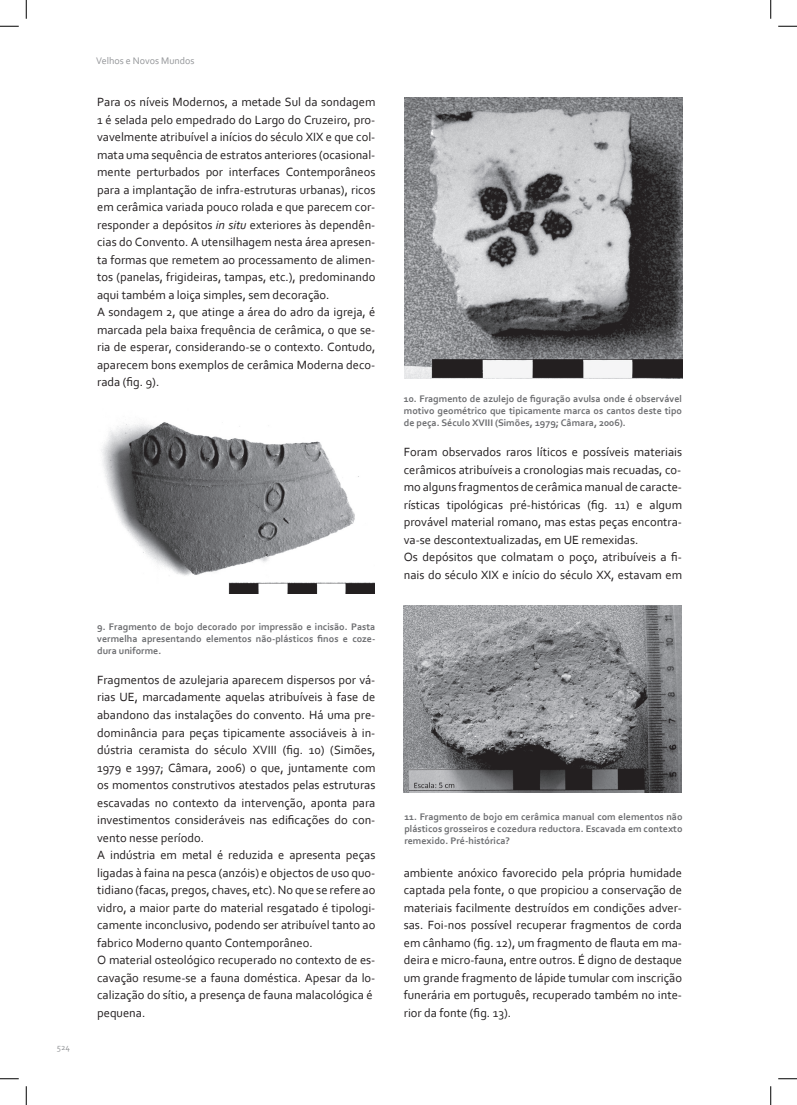
<style>
.page{position:relative;width:797px;height:1105px;background:#fff}
.page>*{position:absolute;margin:0;border:0;box-sizing:border-box;transform-origin:0 0}
.t1{font:12.5px/17.5px "Corbel";color:#231f20;text-align:justify}
.t2{font:700 10px/11.9px "Corbel";color:#6c6d70;text-align:justify}
.t3{font:10px "Corbel";color:#939598}
.t4{font:8.75px "Corbel";color:#939598}
.s1{font-style:italic}
</style>
<div class="page">
<img style="left:405px;top:97px;width:277px;height:281px">
<img style="left:403px;top:606px;width:278px;height:186px">
<img style="left:101px;top:422px;width:273px;height:171px">
<svg style="left:0;top:25px;width:19px;height:2px"></svg>
<svg style="left:778px;top:25px;width:19px;height:2px"></svg>
<svg style="left:0;top:1078px;width:19px;height:1px"></svg>
<svg style="left:778px;top:1078px;width:19px;height:1px"></svg>
<svg style="left:25px;top:0;width:2px;height:19px"></svg>
<svg style="left:25px;top:1086px;width:2px;height:19px"></svg>
<svg style="left:770px;top:0;width:1px;height:19px"></svg>
<svg style="left:770px;top:1086px;width:1px;height:19px"></svg>
<p class="t3" style="left:96px;top:54px;width:100px">Velhos e Novos Mundos</p>
<p class="t1" style="left:97px;top:93px;width:280px">Para os níveis Modernos, a metade Sul da sondagem 1 é selada pelo empedrado do Largo do Cruzeiro, pro&shy;vavelmente atribuível a inícios do século XIX e que col&shy;mata uma sequência de estratos anteriores (ocasional&shy;mente perturbados por interfaces Contemporâneos para a implantação de infra-estruturas urbanas), ricos em cerâmica variada pouco rolada e que parecem cor&shy;responder a depósitos <span class="s1">in situ</span> exteriores às dependên&shy;cias do Convento. A utensilhagem nesta área apresen&shy;ta formas que remetem ao processamento de alimen&shy;tos (panelas, frigideiras, tampas, etc.), predominando</p>
<p class="t1" style="left:97px;top:286px;width:234px">aqui também a loiça simples, sem decoração.</p>
<p class="t1" style="left:97px;top:303px;width:280px">A sondagem 2, que atinge a área do adro da igreja, é marcada pela baixa frequência de cerâmica, o que se&shy;ria de esperar, considerando-se o contexto. Contudo, aparecem bons exemplos de cerâmica Moderna deco&shy;rada (fig. 9).</p>
<p class="t4" style="left:57px;top:1042px;width:15px">524</p>
<p class="t2" style="left:97px;top:620px;width:280px">9. Fragmento de bojo decorado por impressão e incisão. Pasta vermelha apresentando elementos não-plásticos finos e coze&shy;dura uniforme.</p>
<p class="t1" style="left:97px;top:671px;width:280px">Fragmentos de azulejaria aparecem dispersos por vá-</p>
<p class="t1" style="left:97px;top:688px;width:280px">rias UE, marcadamente aquelas atribuíveis à fase de abandono das instalações do convento. Há uma pre&shy;dominância para peças tipicamente associáveis à in&shy;dústria ceramista do século XVIII (fig. 10) (Simões, 1979 e 1997; Câmara, 2006) o que, juntamente com os momentos construtivos atestados pelas estruturas escavadas no contexto da intervenção, aponta para investimentos consideráveis nas edificações do con&shy;vento nesse período.</p>
<p class="t1" style="left:97px;top:846px;width:280px">A indústria em metal é reduzida e apresenta peças ligadas à faina na pesca (anzóis) e objectos de uso quo&shy;tidiano (facas, pregos, chaves, etc). No que se refere ao vidro, a maior parte do material resgatado é tipologi&shy;camente inconclusivo, podendo ser atribuível tanto ao fabrico Moderno quanto Contemporâneo.</p>
<p class="t1" style="left:97px;top:951px;width:280px">O material osteológico recuperado no contexto de es&shy;cavação resume-se a fauna doméstica. Apesar da lo&shy;calização do sítio, a presença de fauna malacológica é</p>
<p class="t1" style="left:97px;top:1003px;width:50px">pequena.</p>
<p class="t2" style="left:404px;top:393px;width:280px">10. Fragmento de azulejo de figuração avulsa onde é observável motivo geométrico que tipicamente marca os cantos deste tipo de peça. Século XVIII (Simões, 1979; Câmara, 2006).</p>
<p class="t1" style="left:404px;top:443px;width:280px">Foram observados raros líticos e possíveis materiais cerâmicos atribuíveis a cronologias mais recuadas, co-</p>
<p class="t1" style="left:404px;top:478px;width:280px">mo alguns fragmentos de cerâmica manual de caracte-</p>
<p class="t1" style="left:404px;top:496px;width:280px">rísticas tipológicas pré-históricas (fig. 11) e algum provável material romano, mas estas peças encontra&shy;va-se descontextualizadas, em UE remexidas.</p>
<p class="t1" style="left:404px;top:548px;width:280px">Os depósitos que colmatam o poço, atribuíveis a fi&shy;nais do século XIX e início do século XX, estavam em</p>
<p class="t2" style="left:404px;top:811px;width:280px">11. Fragmento de bojo em cerâmica manual com elementos não plásticos grosseiros e cozedura reductora. Escavada em contexto remexido. Pré-histórica?</p>
<p class="t1" style="left:404px;top:863px;width:280px">ambiente anóxico favorecido pela própria humidade captada pela fonte, o que propiciou a conservação de materiais facilmente destruídos em condições adver&shy;sas. Foi-nos possível recuperar fragmentos de corda em cânhamo (fig. 12), um fragmento de flauta em ma&shy;deira e micro-fauna, entre outros. É digno de destaque um grande fragmento de lápide tumular com inscrição funerária em português, recuperado também no inte&shy;rior da fonte (fig. 13).</p>
</div>
